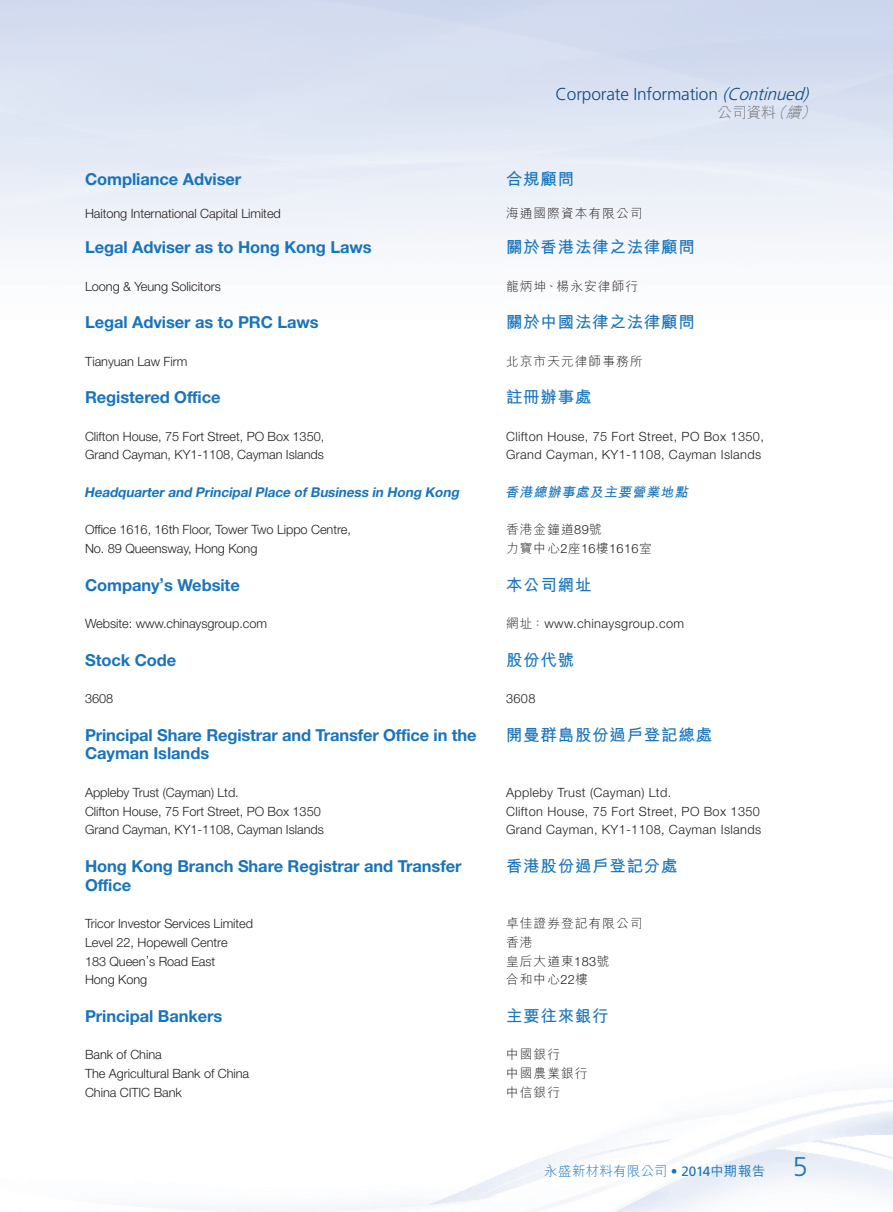
<style>
.page{position:relative;width:893px;height:1212px;background:#fff}
.page>*{position:absolute;margin:0;border:0;box-sizing:border-box;transform-origin:0 0}
.Body_Text{font:300 27px "Frutiger LT Std";color:#1974bb}
.Body_Text-2{font:300 17.25px "Frutiger LT Std";letter-spacing:-.01em;color:#104c80}
.Heading_2{font:700 16.5px/18.8px "Helvetica Neue LT Std";letter-spacing:-.005em;color:#1974bb}
.C_Heading_2{font:700 16.5px "M Hei HK";letter-spacing:.045em;color:#1974bb}
.Body_Text-3{font:300 15px "M Hei HK";color:#6c6d70}
.Heading_3{font:italic 700 13.5px "Helvetica Neue LT Std";color:#1974bb}
.Body_Text-4{font:300 13.5px "M Hei HK";letter-spacing:.02em;color:#1974bb}
.C_Heading_3{font:italic 700 13.5px "M Hei HK";color:#1974bb}
.Body_Text-5{font:300 12.75px "Helvetica Neue LT Std";letter-spacing:-.005em;color:#231f20}
.C_Body_Text{font:300 12.75px "Helvetica Neue LT Std";letter-spacing:.03em;color:#231f20}
.C_Body_Text-2{font:300 12.75px "M Hei HK";letter-spacing:.08em;color:#231f20}
.s1{font-style:italic}
.s2{font-family:"Helvetica Neue LT Std"}
.s3{font-family:"M Hei HK"}
.s4{font-family:"Frutiger LT Std"}
.s5{font-family:"Frutiger LT Std";font-weight:400}
.s6{font-weight:500}
</style>
<div class="page">
<p class="Heading_2" style="left:85px;top:169px;width:158px">Compliance Adviser</p>
<p class="Body_Text-5" style="left:85px;top:205px;width:197px">Haitong International Capital Limited</p>
<p class="Heading_2" style="left:85px;top:237px;width:288px">Legal Adviser as to Hong Kong Laws</p>
<p class="Body_Text-5" style="left:85px;top:278px;width:137px">Loong &amp; Yeung Solicitors</p>
<p class="Heading_2" style="left:85px;top:312px;width:235px">Legal Adviser as to PRC Laws</p>
<p class="Body_Text-5" style="left:85px;top:353px;width:104px">Tianyuan Law Firm</p>
<p class="Heading_2" style="left:85px;top:387px;width:137px">Registered Office</p>
<p class="Body_Text-5" style="left:85px;top:428px;width:241px">Clifton House, 75 Fort Street, PO Box 1350,</p>
<p class="Body_Text-5" style="left:85px;top:447px;width:240px">Grand Cayman, KY1-1108, Cayman Islands</p>
<p class="Heading_3" style="left:84px;top:484px;width:379px">Headquarter and Principal Place of Business in Hong Kong</p>
<p class="Body_Text-5" style="left:85px;top:522px;width:267px">Office 1616, 16th Floor, Tower Two Lippo Centre,</p>
<p class="Body_Text-5" style="left:85px;top:541px;width:174px">No. 89 Queensway, Hong Kong</p>
<p class="Heading_2" style="left:85px;top:575px;width:156px">Company’s Website</p>
<p class="Body_Text-5" style="left:85px;top:616px;width:183px">Website: www.chinaysgroup.com</p>
<p class="Heading_2" style="left:85px;top:650px;width:93px">Stock Code</p>
<p class="Body_Text-5" style="left:85px;top:691px;width:30px">3608</p>
<p class="Heading_2" style="left:85px;top:725px;width:393px">Principal Share Registrar and Transfer Office in the<br>Cayman Islands</p>
<p class="Body_Text-5" style="left:85px;top:784px;width:155px">Appleby Trust (Cayman) Ltd.</p>
<p class="Body_Text-5" style="left:85px;top:803px;width:237px">Clifton House, 75 Fort Street, PO Box 1350</p>
<p class="Body_Text-5" style="left:85px;top:822px;width:240px">Grand Cayman, KY1-1108, Cayman Islands</p>
<p class="Heading_2" style="left:85px;top:856px;width:378px">Hong Kong Branch Share Registrar and Transfer<br>Office</p>
<p class="Body_Text-5" style="left:85px;top:916px;width:170px">Tricor Investor Services Limited</p>
<p class="Body_Text-5" style="left:85px;top:934px;width:144px">Level 22, Hopewell Centre</p>
<p class="Body_Text-5" style="left:85px;top:953px;width:132px">183 Queen’s Road East</p>
<p class="Body_Text-5" style="left:85px;top:972px;width:64px">Hong Kong</p>
<p class="Heading_2" style="left:85px;top:1006px;width:139px">Principal Bankers</p>
<p class="Body_Text-5" style="left:85px;top:1047px;width:78px">Bank of China</p>
<p class="Body_Text-5" style="left:85px;top:1066px;width:166px">The Agricultural Bank of China</p>
<p class="Body_Text-5" style="left:85px;top:1084px;width:98px">China CITIC Bank</p>
<p class="Body_Text-2" style="left:556px;top:84px;width:259px">Corporate Information <span class="s1">(Continued)</span></p>
<p class="Body_Text-3" style="left:717px;top:105px;width:104px">公司資料<span class="s1">（續）</span></p>
<p class="C_Heading_2" style="left:506px;top:167px;width:70px">合規顧問</p>
<p class="C_Body_Text-2" style="left:506px;top:207px;width:138px">海通國際資本有限公司</p>
<p class="C_Heading_2" style="left:506px;top:235px;width:190px">關於香港法律之法律顧問</p>
<p class="C_Body_Text-2" style="left:506px;top:279px;width:134px">龍炳坤、楊永安律師行</p>
<p class="C_Heading_2" style="left:506px;top:310px;width:190px">關於中國法律之法律顧問</p>
<p class="C_Body_Text-2" style="left:506px;top:354px;width:138px">北京市天元律師事務所</p>
<p class="C_Heading_2" style="left:506px;top:385px;width:87px">註冊辦事處</p>
<p class="C_Body_Text" style="left:506px;top:428px;width:259px">Clifton House, 75 Fort Street, PO Box 1350,</p>
<p class="C_Body_Text" style="left:506px;top:447px;width:257px">Grand Cayman, KY1-1108, Cayman Islands</p>
<p class="C_Heading_3" style="left:505px;top:482px;width:187px">香港總辦事處及主要營業地點</p>
<p class="C_Body_Text-2" style="left:506px;top:523px;width:97px">香港金鐘道<span class="s2">89</span>號</p>
<p class="C_Body_Text-2" style="left:506px;top:542px;width:147px">力寶中心<span class="s2">2</span>座<span class="s2">16</span>樓<span class="s2">1616</span>室</p>
<p class="C_Heading_2" style="left:506px;top:573px;width:87px">本公司網址</p>
<p class="C_Body_Text" style="left:506px;top:616px;width:180px"><span class="s3">網址：</span>www.chinaysgroup.com</p>
<p class="C_Heading_2" style="left:506px;top:648px;width:70px">股份代號</p>
<p class="C_Body_Text" style="left:506px;top:691px;width:31px">3608</p>
<p class="C_Heading_2" style="left:506px;top:723px;width:208px">開曼群島股份過戶登記總處</p>
<p class="C_Body_Text" style="left:506px;top:784px;width:167px">Appleby Trust (Cayman) Ltd.</p>
<p class="C_Body_Text" style="left:506px;top:803px;width:256px">Clifton House, 75 Fort Street, PO Box 1350</p>
<p class="C_Body_Text" style="left:506px;top:822px;width:257px">Grand Cayman, KY1-1108, Cayman Islands</p>
<p class="C_Heading_2" style="left:506px;top:854px;width:173px">香港股份過戶登記分處</p>
<p class="C_Body_Text-2" style="left:506px;top:917px;width:138px">卓佳證券登記有限公司</p>
<p class="C_Body_Text-2" style="left:506px;top:936px;width:28px">香港</p>
<p class="C_Body_Text-2" style="left:506px;top:954px;width:105px">皇后大道東<span class="s2">183</span>號</p>
<p class="C_Body_Text-2" style="left:506px;top:973px;width:84px">合和中心<span class="s2">22</span>樓</p>
<p class="C_Heading_2" style="left:506px;top:1004px;width:104px">主要往來銀行</p>
<p class="C_Body_Text-2" style="left:506px;top:1048px;width:56px">中國銀行</p>
<p class="C_Body_Text-2" style="left:506px;top:1067px;width:83px">中國農業銀行</p>
<p class="C_Body_Text-2" style="left:506px;top:1086px;width:56px">中信銀行</p>
<p class="Body_Text-4" style="left:544px;top:1164px;width:223px">永盛新材料有限公司 <span class="s4">•</span> <span class="s5">2014</span><span class="s6">中期報告</span></p>
<p class="Body_Text" style="left:793px;top:1152px;width:17px">5</p>
</div>
